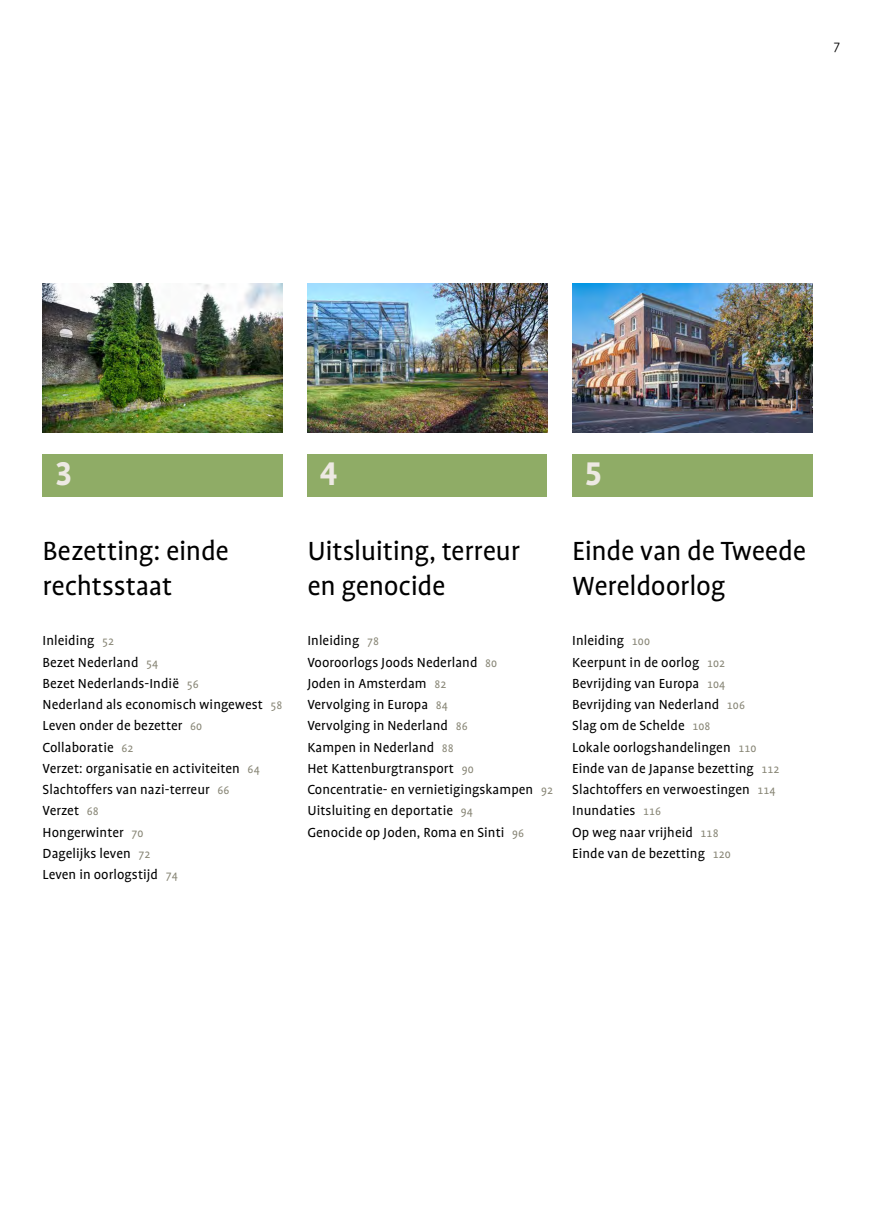
<style>
.page{position:relative;width:869px;height:1209px;background:#fff}
.page>*{position:absolute;margin:0;border:0;box-sizing:border-box;transform-origin:0 0}
.t1{font:700 37.5px "Profile NO";color:#ede9e3}
.t2{font:30px/35px "Profile";letter-spacing:-.01em;color:#000}
.t3{font:15px/21.2px "Profile";letter-spacing:.005em;color:#000}
.t4{font:300 14.38px "Profile SC";color:#000}
.s1{font-family:"Profile SC";font-size:12.5px;color:#878575}
</style>
<div class="page">
<img style="left:43px;top:283px;width:239px;height:149px">
<img style="left:307px;top:283px;width:240px;height:149px">
<img style="left:572px;top:283px;width:239px;height:149px">
<div style="left:78px;top:454px;width:204px;height:42px;background:#8fac66"></div>
<div style="left:43px;top:454px;width:42px;height:42px;background:#8fac66"></div>
<div style="left:347px;top:454px;width:200px;height:42px;background:#8fac66"></div>
<div style="left:307px;top:454px;width:43px;height:42px;background:#8fac66"></div>
<div style="left:609px;top:454px;width:202px;height:42px;background:#8fac66"></div>
<div style="left:572px;top:454px;width:42px;height:42px;background:#8fac66"></div>
<p class="t4" style="left:833px;top:37px;width:8px">7</p>
<h1 class="t1" style="left:55px;top:452px;width:19px">3</h1>
<h1 class="t1" style="left:319px;top:452px;width:19px">4</h1>
<h1 class="t1" style="left:584px;top:452px;width:19px">5</h1>
<h2 class="t2" style="left:43px;top:533px;width:188px">Bezetting: einde rechtsstaat</h2>
<h2 class="t2" style="left:307px;top:533px;width:214px">Uitsluiting, terreur en genocide</h2>
<h2 class="t2" style="left:572px;top:533px;width:235px">Einde van de Tweede<br>Wereldoorlog</h2>
<p class="t3" style="left:43px;top:629px;width:241px">Inleiding <span class="s1">52<br></span>Bezet Nederland <span class="s1">54<br></span>Bezet Nederlands-Indië <span class="s1">56<br></span>Nederland als economisch wingewest <span class="s1">58<br></span>Leven onder de bezetter <span class="s1">60<br></span>Collaboratie <span class="s1">62<br></span>Verzet: organisatie en activiteiten <span class="s1">64<br></span>Slachtoffers van nazi-terreur <span class="s1">66<br></span>Verzet <span class="s1">68<br></span>Hongerwinter <span class="s1">70<br></span>Dagelijks leven <span class="s1">72<br></span>Leven in oorlogstijd <span class="s1">74</span></p>
<p class="t3" style="left:307px;top:629px;width:247px">Inleiding <span class="s1">78<br></span>Vooroorlogs Joods Nederland <span class="s1">80<br></span>Joden in Amsterdam <span class="s1">82<br></span>Vervolging in Europa <span class="s1">84<br></span>Vervolging in Nederland <span class="s1">86<br></span>Kampen in Nederland <span class="s1">88<br></span>Het Kattenburgtransport <span class="s1">90<br></span>Concentratie- en vernietigingskampen <span class="s1">92<br></span>Uitsluiting en deportatie <span class="s1">94<br></span>Genocide op Joden, Roma en Sinti <span class="s1">96</span></p>
<p class="t3" style="left:572px;top:629px;width:209px">Inleiding <span class="s1">100<br></span>Keerpunt in de oorlog <span class="s1">102<br></span>Bevrijding van Europa <span class="s1">104<br></span>Bevrijding van Nederland <span class="s1">106<br></span>Slag om de Schelde <span class="s1">108<br></span>Lokale oorlogshandelingen <span class="s1">110<br></span>Einde van de Japanse bezetting <span class="s1">112<br></span>Slachtoffers en verwoestingen <span class="s1">114<br></span>Inundaties <span class="s1">116<br></span>Op weg naar vrijheid <span class="s1">118<br></span>Einde van de bezetting <span class="s1">120</span></p>
</div>
